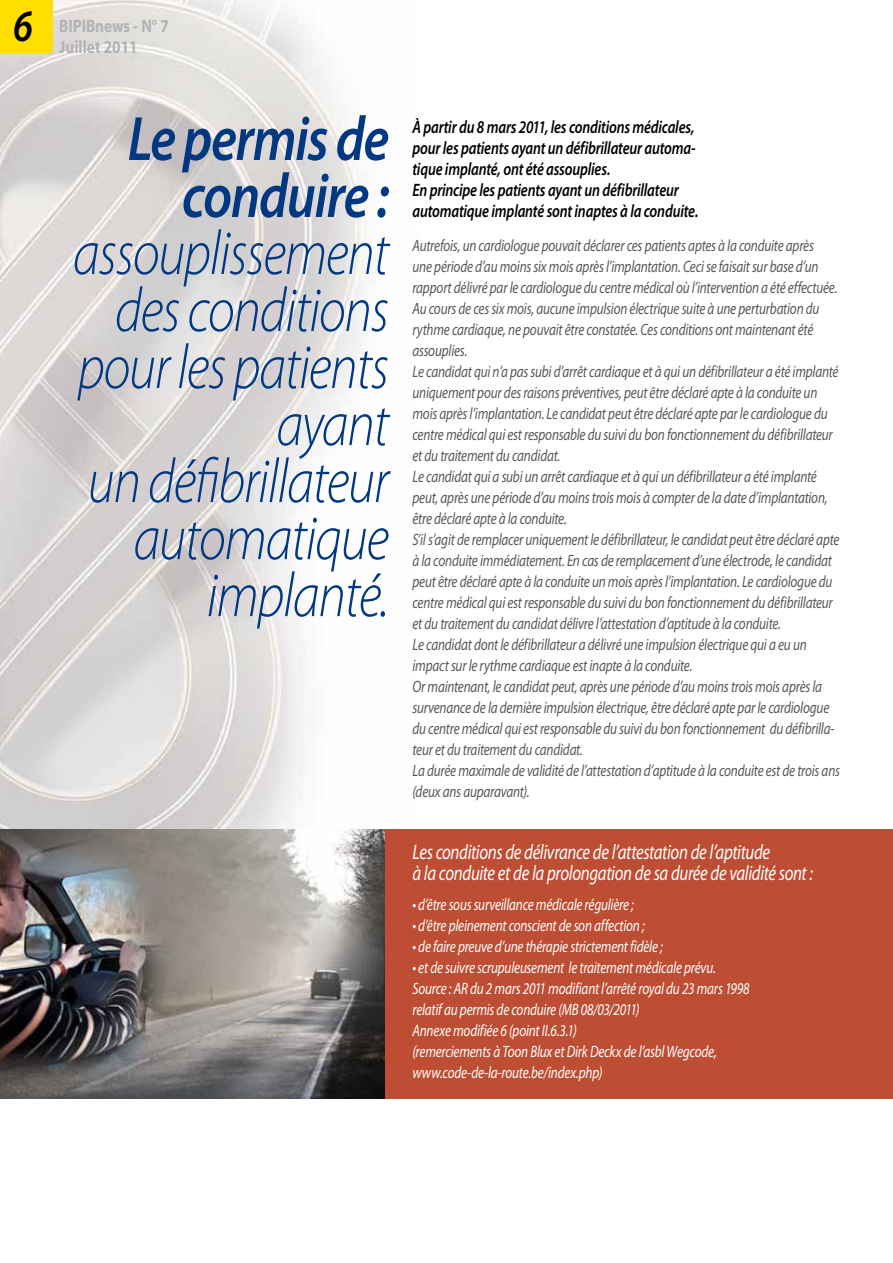
<style>
.page{position:relative;width:893px;height:1263px;background:#fff}
.page>*{position:absolute;margin:0;border:0;box-sizing:border-box;transform-origin:0 0}
.t1{font:italic 300 63px/57px "Myriad Pro";letter-spacing:-.025em;color:#003882;text-align:right;scale:.85 1}
.t2{font:italic 600 63px/57px "Myriad Pro";letter-spacing:-.025em;color:#003882;text-align:right;scale:.85 1}
.t3{font:italic 600 45px "Myriad Pro";color:#000;scale:.85 1}
.t4{font:italic 21px/21px "Myriad Pro";letter-spacing:-.02em;color:#fff;scale:.8 1}
.t5{font:italic 600 18px/21px "Myriad Pro";letter-spacing:-.015em;color:#000;scale:.8 1}
.t6{font:700 18px/21px "Myriad Pro";color:#b1b3b4;scale:.85 1}
.t7{font:italic 16.5px/21px "Myriad Pro";letter-spacing:-.015em;color:#58585a;scale:.8 1}
.t8{font:italic 16.5px/21px "Myriad Pro";letter-spacing:-.015em;color:#fff;scale:.8 1}
</style>
<div class="page">
<img style="left:0;top:0;width:368px;height:829px">
<div style="left:384px;top:829px;width:509px;height:269px;background:#bd4e34"></div>
<div style="left:0;top:0;width:53px;height:53px;background:#ffde00"></div>
<img style="left:0;top:829px;width:384px;height:269px">
<h2 class="t3" style="left:13px;top:-3px;width:25px">6</h2>
<p class="t6" style="left:59px;top:15px;width:131px">BIPIBnews - N° 7<br>Juillet 2011</p>
<h1 class="t2" style="left:128px;top:109px;width:309px">Le permis de conduire :</h1>
<h1 class="t1" style="left:73px;top:224px;width:374px">assouplissement des conditions pour les patients ayant<br>un défibrillateur automatique implanté.</h1>
<p class="t5" style="left:412px;top:116px;width:359px">À partir du 8 mars 2011, les conditions médicales, pour les patients ayant un défibrillateur automa&shy;tique implanté, ont été assouplies.<br>En principe les patients ayant un défibrillateur automatique implanté sont inaptes à la conduite.</p>
<p class="t7" style="left:412px;top:234px;width:536px">Autrefois, un cardiologue pouvait déclarer ces patients aptes à la conduite après<br>une période d’au moins six mois après l’implantation. Ceci se faisait sur base d’un rapport délivré par le cardiologue du centre médical où l’intervention a été effectuée.<br>Au cours de ces six mois, aucune impulsion électrique suite à une perturbation du rythme cardiaque, ne pouvait être constatée. Ces conditions ont maintenant été assouplies.<br>Le candidat qui n’a pas subi d’arrêt cardiaque et à qui un défibrillateur a été implanté uniquement pour des raisons préventives, peut être déclaré apte à la conduite un mois après l’implantation. Le candidat peut être déclaré apte par le cardiologue du centre médical qui est responsable du suivi du bon fonctionnement du défibrillateur et du traitement du candidat.<br>Le candidat qui a subi un arrêt cardiaque et à qui un défibrillateur a été implanté peut, après une période d’au moins trois mois à compter de la date d’implantation, être déclaré apte à la conduite.<br>S’il s’agit de remplacer uniquement le défibrillateur, le candidat peut être déclaré apte à la conduite immédiatement. En cas de remplacement d’une électrode, le candidat peut être déclaré apte à la conduite un mois après l’implantation. Le cardiologue du centre médical qui est responsable du suivi du bon fonctionnement du défibrillateur et du traitement du candidat délivre l’attestation d’aptitude à la conduite.<br>Le candidat dont le défibrillateur a délivré une impulsion électrique qui a eu un impact sur le rythme cardiaque est inapte à la conduite.<br>Or maintenant, le candidat peut, après une période d’au moins trois mois après la survenance de la dernière impulsion électrique, être déclaré apte par le cardiologue du centre médical qui est responsable du suivi du bon fonctionnement du défibrilla&shy;teur et du traitement du candidat.<br>La durée maximale de validité de l’attestation d’aptitude à la conduite est de trois ans (deux ans auparavant).</p>
<p class="t4" style="left:412px;top:841px;width:502px">Les conditions de délivrance de l’attestation de l’aptitude<br>à la conduite et de la prolongation de sa durée de validité sont :</p>
<p class="t8" style="left:412px;top:894px;width:278px">• d’être sous surveillance médicale régulière ;</p>
<p class="t8" style="left:412px;top:915px;width:292px">• d’être pleinement conscient de son affection ;</p>
<p class="t8" style="left:412px;top:936px;width:315px">• de faire preuve d’une thérapie strictement fidèle ;</p>
<p class="t8" style="left:412px;top:957px;width:423px">• et de suivre scrupuleusement le traitement médicale prévu.<br>Source : AR du 2 mars 2011 modifiant l’arrêté royal du 23 mars 1998 relatif au permis de conduire (MB 08/03/2011)<br>Annexe modifiée 6 (point II.6.3.1)<br>(remerciements à Toon Blux et Dirk Deckx de l’asbl Wegcode, www.code-de-la-route.be/index.php)</p>
</div>
